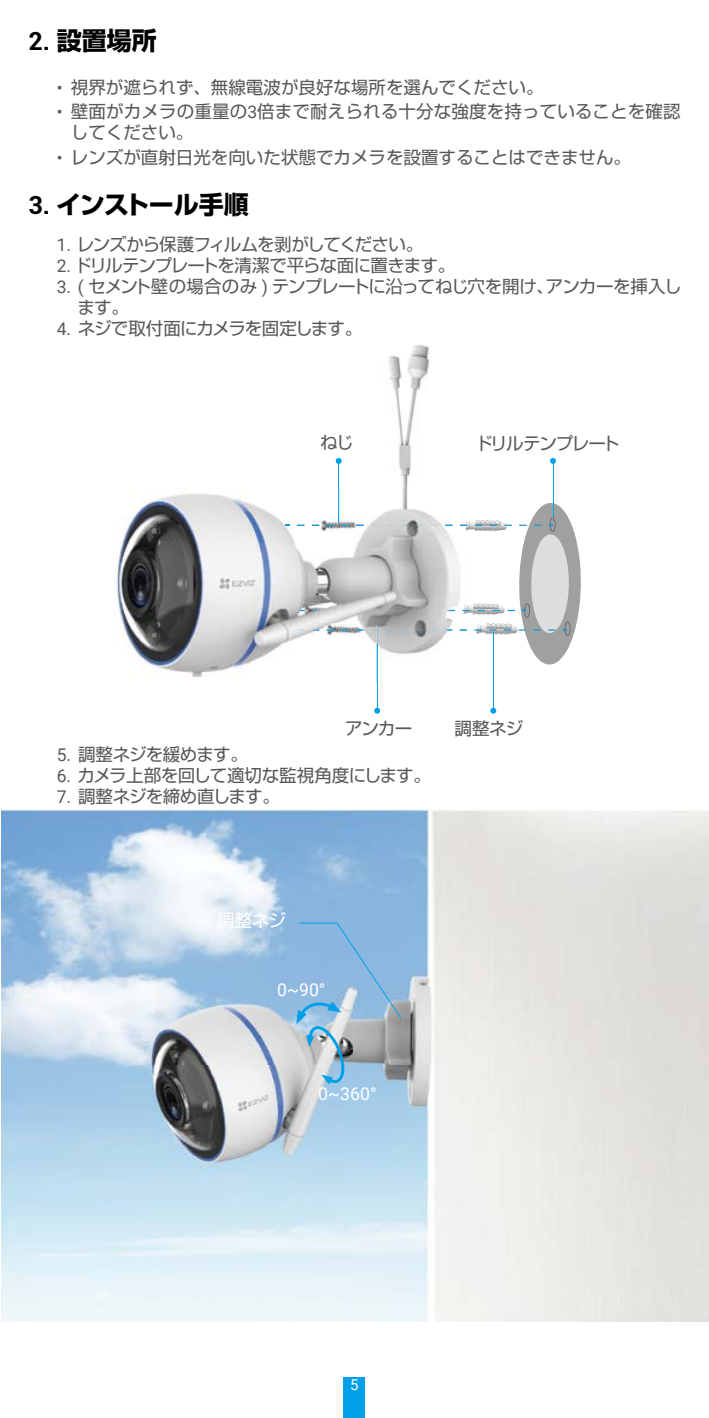
<style>
.page{position:relative;width:709px;height:1418px;background:#fff}
.page>*{position:absolute;margin:0;border:0;box-sizing:border-box;transform-origin:0 0}
.t1{font:700 25px "Shin Go Pro";color:#000}
.t2{font:17.75px "Roboto";color:#fff}
.t3{font:17.75px "Shin Go Pro";color:#fff}
.t4{font:17.5px "Shin Go Pro";letter-spacing:-.01em;color:#595757}
.t5{font:17.5px "Shin Go Pro";letter-spacing:-.05em;color:#595757}
.t6{font:17.5px/21px "Shin Go Pro";letter-spacing:.01em;color:#595757}
.t7{font:17.5px/21px "Shin Go Pro";letter-spacing:-.035em;color:#595757}
.t8{font:17.5px "Shin Go Pro";letter-spacing:-.04em;color:#595757}
.t9{font:17.5px "Shin Go Pro";letter-spacing:-.055em;color:#595757}
.t10{font:17.5px "Shin Go Pro";letter-spacing:-.03em;color:#595757}
.t11{font:17.5px "Shin Go Pro";letter-spacing:-.08em;color:#595757}
.t12{font:15px "Roboto";color:#fff}
.s1{font-family:"Roboto"}
</style>
<div class="page">
<div style="left:344px;top:1376px;width:21px;height:41px;background:#00a0e9"></div>
<img style="left:388px;top:345px;width:41px;height:142px">
<hr style="left:338px;top:461px;width:1px;height:62px;background:#00a0e9">
<svg style="left:336px;top:458px;width:6px;height:6px"></svg>
<svg style="left:550px;top:458px;width:6px;height:6px"></svg>
<svg style="left:490px;top:707px;width:6px;height:6px"></svg>
<svg style="left:374px;top:707px;width:6px;height:6px"></svg>
<hr style="left:493px;top:632px;width:1px;height:78px;background:#00a0e9">
<hr style="left:377px;top:625px;width:1px;height:85px;background:#00a0e9">
<hr style="left:552px;top:461px;width:1px;height:55px;background:#00a0e9">
<img style="left:116px;top:487px;width:292px;height:196px">
<img style="left:319px;top:517px;width:39px;height:16px">
<img style="left:301px;top:602px;width:40px;height:16px">
<img style="left:324px;top:622px;width:40px;height:15px">
<svg style="left:386px;top:494px;width:195px;height:179px"></svg>
<img style="left:338px;top:487px;width:1px;height:36px">
<img style="left:377px;top:625px;width:1px;height:58px">
<img style="left:297px;top:524px;width:170px;height:2px">
<img style="left:297px;top:629px;width:170px;height:1px">
<img style="left:297px;top:610px;width:171px;height:1px">
<img style="left:2px;top:809px;width:707px;height:512px">
<svg style="left:296px;top:922px;width:105px;height:162px"></svg>
<h1 class="t1" style="left:28px;top:21px;width:130px"><span class="s1">2.</span> 設置場所</h1>
<p class="t4" style="left:57px;top:73px;width:488px"><span class="s1">•</span> 視界が遮られず、無線電波が良好な場所を選んでください。</p>
<p class="t6" style="left:71px;top:99px;width:611px;text-indent:-14px"><span class="s1">•</span> 壁面がカメラの重量の<span class="s1">3</span>倍まで耐えられる十分な強度を持っていることを確認してください。</p>
<p class="t4" style="left:57px;top:143px;width:576px"><span class="s1">•</span> レンズが直射日光を向いた状態でカメラを設置することはできません。</p>
<h1 class="t1" style="left:28px;top:184px;width:222px"><span class="s1">3.</span> インストール手順</h1>
<p class="t9" style="left:57px;top:230px;width:368px"><span class="s1">1.</span> レンズから保護フィルムを剥がしてください。</p>
<p class="t5" style="left:57px;top:251px;width:400px"><span class="s1">2.</span> ドリルテンプレートを清潔で平らな面に置きます。</p>
<p class="t7" style="left:77px;top:274px;width:606px;text-indent:-21px"><span class="s1">3. (</span> セメント壁の場合のみ <span class="s1">)</span> テンプレートに沿ってねじ穴を開け、アンカーを挿入します。</p>
<p class="t5" style="left:57px;top:314px;width:307px"><span class="s1">4.</span> ネジで取付面にカメラを固定します。</p>
<p class="t4" style="left:320px;top:428px;width:35px">ねじ</p>
<p class="t11" style="left:475px;top:429px;width:146px">ドリルテンプレート</p>
<p class="t4" style="left:345px;top:714px;width:69px">アンカー</p>
<p class="t4" style="left:454px;top:714px;width:70px">調整ネジ</p>
<p class="t8" style="left:57px;top:739px;width:193px"><span class="s1">5.</span> 調整ネジを緩めます。</p>
<p class="t10" style="left:57px;top:760px;width:376px"><span class="s1">6.</span> カメラ上部を回して適切な監視角度にします。</p>
<p class="t8" style="left:57px;top:781px;width:225px"><span class="s1">7.</span> 調整ネジを締め直します。</p>
<p class="t3" style="left:217px;top:906px;width:71px">調整ネジ</p>
<p class="t2" style="left:277px;top:977px;width:50px">0~90°</p>
<p class="t2" style="left:318px;top:1081px;width:60px">0~360°</p>
<p class="t12" style="left:350px;top:1374px;width:10px">5</p>
</div>
